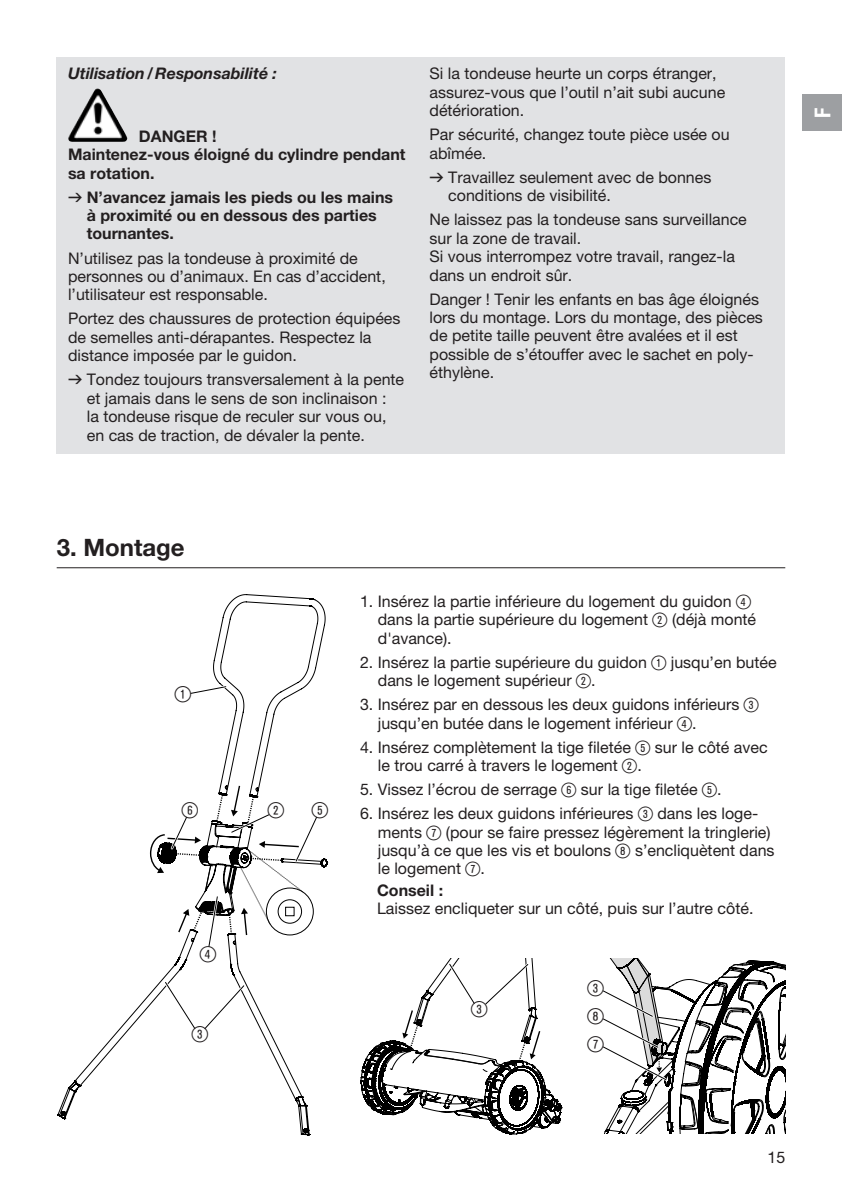
<style>
.page{position:relative;width:842px;height:1191px;background:#fff}
.page>*{position:absolute;margin:0;border:0;box-sizing:border-box;transform-origin:0 0}
.t1{font:700 24px "GARDENA Pro";color:#231f20}
.t2{font:22px/28px "Ziffernim Kreisund Quadrat BQ";color:#231f20;text-align:justify}
.t3{font:22px "GARDENA Pro Bo Cond";color:#fff}
.t4{font:16px/18.4px "GARDENA Pro";color:#231f20}
.t5{font:700 16px/18.4px "GARDENA Pro";color:#231f20}
.t6{font:italic 700 16px "GARDENA Pro";color:#231f20}
.s1{font-family:"Formdruck";font-weight:400}
.s2{font-family:"Formdruck"}
.s3{font-family:"Ziffernim Kreisund Quadrat BQ";font-size:20px}
</style>
<div class="page">
<div style="left:57px;top:57px;width:728px;height:397px;background:#e1e2e4"></div>
<img style="left:70px;top:89px;width:26px;height:44px">
<hr style="left:57px;top:567px;width:728px;height:1px;background:#231f20">
<svg style="left:57px;top:949px;width:253px;height:186px"></svg>
<svg style="left:149px;top:594px;width:179px;height:355px"></svg>
<svg style="left:162px;top:979px;width:85px;height:53px"></svg>
<svg style="left:360px;top:958px;width:202px;height:177px"></svg>
<svg style="left:603px;top:958px;width:182px;height:175px"></svg>
<div style="left:802px;top:95px;width:40px;height:36px;background:#9d9fa2"></div>
<p class="t6" style="left:68px;top:64px;width:211px">Utilisation/Responsabilité :</p>
<p class="t5" style="left:68px;top:126px;width:339px;text-indent:71px">DANGER !<br>Maintenez-vous éloigné du cylindre pendant sa rotation.</p>
<p class="t5" style="left:87px;top:187px;width:308px;text-indent:-19px"><span class="s1">v</span> N’avancez jamais les pieds ou les mains à proximité ou en dessous des parties tournantes.</p>
<p class="t4" style="left:68px;top:248px;width:319px">N’utilisez pas la tondeuse à proximité de personnes ou d’animaux. En cas d’accident, l’utilisateur est responsable.</p>
<p class="t4" style="left:68px;top:309px;width:334px">Portez des chaussures de protection équipées de semelles anti-dérapantes. Respectez la distance imposée par le guidon.</p>
<p class="t4" style="left:87px;top:370px;width:319px;text-indent:-19px"><span class="s2">v</span> Tondez toujours transversalement à la pente et jamais dans le sens de son inclinaison :<br>la tondeuse risque de reculer sur vous ou, en cas de traction, de dévaler la pente.</p>
<p class="t4" style="left:429px;top:64px;width:297px">Si la tondeuse heurte un corps étranger, assurez-vous que l’outil n’ait subi aucune détérioration.</p>
<p class="t4" style="left:429px;top:125px;width:302px">Par sécurité, changez toute pièce usée ou abîmée.</p>
<p class="t4" style="left:448px;top:168px;width:265px;text-indent:-19px"><span class="s2">v</span> Travaillez seulement avec de bonnes conditions de visibilité.</p>
<p class="t4" style="left:429px;top:210px;width:319px">Ne laissez pas la tondeuse sans surveillance sur la zone de travail.<br>Si vous interrompez votre travail, rangez-la dans un endroit sûr.</p>
<p class="t4" style="left:429px;top:289px;width:335px">Danger ! Tenir les enfants en bas âge éloignés lors du montage. Lors du montage, des pièces de petite taille peuvent être avalées et il est possible de s’étouffer avec le sachet en poly&shy;éthylène.</p>
<h1 class="t1" style="left:57px;top:532px;width:130px">3. Montage</h1>
<h2 class="t2" style="left:175px;top:680px;width:18px">1</h2>
<h2 class="t2" style="left:182px;top:796px;width:18px">6</h2>
<h2 class="t2" style="left:268px;top:796px;width:18px">2</h2>
<h2 class="t2" style="left:312px;top:796px;width:18px">5</h2>
<h2 class="t2" style="left:200px;top:940px;width:18px">4</h2>
<h2 class="t2" style="left:192px;top:1020px;width:18px">3</h2>
<p class="t4" style="left:378px;top:591px;width:380px;text-indent:-18px">1. Insérez la partie inférieure du logement du guidon <span class="s3">4 </span>dans la partie supérieure du logement <span class="s3">2</span> (déjà monté d'avance).</p>
<p class="t4" style="left:378px;top:652px;width:400px;text-indent:-18px">2. Insérez la partie supérieure du guidon <span class="s3">1</span> jusqu’en butée dans le logement supérieur <span class="s3">2</span>.</p>
<p class="t4" style="left:378px;top:695px;width:382px;text-indent:-18px">3. Insérez par en dessous les deux guidons inférieurs <span class="s3">3 </span>jusqu’en butée dans le logement inférieur <span class="s3">4</span>.</p>
<p class="t4" style="left:378px;top:737px;width:391px;text-indent:-18px">4. Insérez complètement la tige filetée <span class="s3">5</span> sur le côté avec le trou carré à travers le logement <span class="s3">2</span>.</p>
<p class="t4" style="left:360px;top:780px;width:363px">5. Vissez l’écrou de serrage <span class="s3">6</span> sur la tige filetée <span class="s3">5</span>.</p>
<p class="t4" style="left:378px;top:804px;width:398px;text-indent:-18px">6. Insérez les deux guidons inférieures <span class="s3">3</span> dans les loge&shy;ments <span class="s3">7</span> (pour se faire pressez légèrement la tringlerie) jusqu’à ce que les vis et boulons <span class="s3">8</span> s’encliquètent dans le logement <span class="s3">7</span>.</p>
<p class="t5" style="left:377px;top:880px;width:68px">Conseil :</p>
<p class="t4" style="left:377px;top:899px;width:378px">Laissez encliqueter sur un côté, puis sur l’autre côté.</p>
<h2 class="t2" style="left:471px;top:995px;width:18px">3</h2>
<h2 class="t2" style="left:588px;top:974px;width:18px">3<br>8<br>7</h2>
<h2 class="t3" style="left:809px;top:118px;width:12px;rotate:-90deg">F</h2>
<p class="t4" style="left:767px;top:1147px;width:19px">15</p>
</div>
